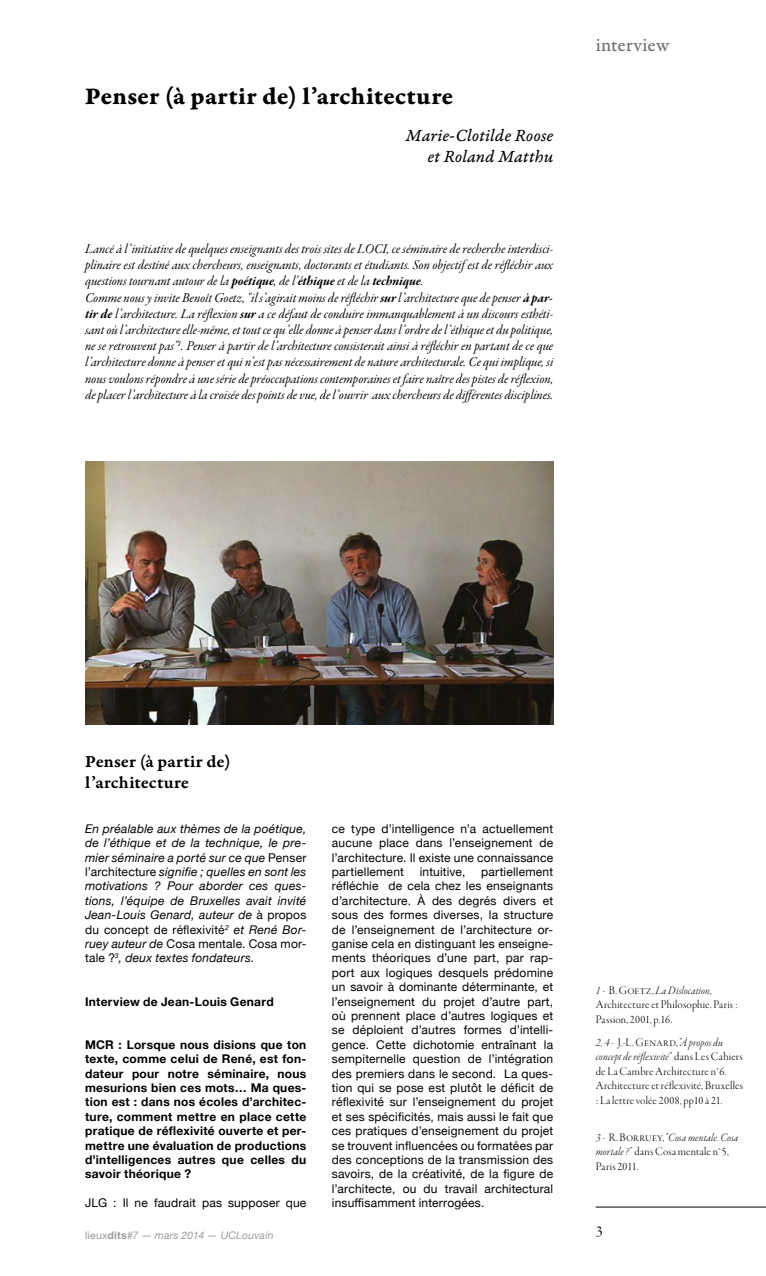
<style>
.page{position:relative;width:766px;height:1276px;background:#fff}
.page>*{position:absolute;margin:0;border:0;box-sizing:border-box;transform-origin:0 0}
.t1{font:25.5px "Garamond Premr Pro Bd Capt";letter-spacing:.005em;color:#000}
.t2{font:19.5px "Garamond Premr Pro Capt";letter-spacing:.005em;color:#706f6f}
.t3{font:18px/21.6px "Garamond Premr Pro It Capt";letter-spacing:.005em;color:#000;text-align:right}
.t4{font:18px/21.6px "Garamond Premr Pro Smbd Capt";letter-spacing:.005em;color:#000}
.t5{font:15px "Garamond Premr Pro Subh";color:#000}
.t6{font:13.5px/16.2px "Garamond Premr Pro It Subh";color:#000}
.t7{font:12px/14.4px "Helvetica Neue";letter-spacing:.015em;color:#000;text-align:justify}
.t8{font:italic 12px/14.4px "Helvetica Neue";letter-spacing:.015em;color:#000;text-align:justify}
.t9{font:700 12px/14.4px "Helvetica Neue";letter-spacing:.025em;color:#000;text-align:justify}
.t10{font:12px/14.4px "Garamond Premr Pro Lt Disp";letter-spacing:.015em;color:#000}
.t11{font:12px/14.4px "Garamond Premr Pro Lt It Disp";letter-spacing:.01em;color:#000}
.t12{font:italic 10.5px "Helvetica Neue";letter-spacing:.02em;color:#9b9a9a}
.s1{font-family:"Garamond Premr Pro Bd It Subh"}
.s2{font-style:normal}
.s3{font-weight:700;font-style:normal}
.s4{font-family:"Garamond Premr Pro Lt Disp"}
.s5{font-family:"Garamond Premr Pro Lt It Disp"}
</style>
<div class="page">
<img style="left:85px;top:461px;width:468px;height:263px">
<hr style="left:595px;top:1206px;width:170px;height:1px;background:#000">
<h1 class="t1" style="left:85px;top:81px;width:369px">Penser (à partir de) l’architecture</h1>
<h3 class="t3" style="left:406px;top:125px;width:149px">Marie-Clotilde Roose et Roland Matthu</h3>
<p class="t6" style="left:85px;top:241px;width:469px">Lancé à l’initiative de quelques enseignants des trois sites de LOCI, ce séminaire de recherche interdisci&shy;plinaire est destiné aux chercheurs, enseignants, doctorants et étudiants. Son objectif est de réfléchir aux questions tournant autour de la <span class="s1">poétique</span>, de l’<span class="s1">éthique</span> et de la <span class="s1">technique</span>.<br>Comme nous y invite Benoît Goetz, "il s’agirait moins de réfléchir <span class="s1">sur</span> l’architecture que de penser <span class="s1">à par&shy;tir de</span> l’architecture. La réflexion <span class="s1">sur</span> a ce défaut de conduire immanquablement à un discours esthéti&shy;sant où l’architecture elle-même, et tout ce qu’elle donne à penser dans l’ordre de l’éthique et du politique, ne se retrouvent pas"<sup>1</sup>. Penser à partir de l’architecture consisterait ainsi à réfléchir en partant de ce que l’architecture donne à penser et qui n’est pas nécessairement de nature architecturale. Ce qui implique, si nous voulons répondre à une série de préoccupations contemporaines et faire naître des pistes de réflexion, de placer l’architecture à la croisée des points de vue, de l’ouvrir aux chercheurs de différentes disciplines.</p>
<h2 class="t2" style="left:595px;top:34px;width:75px">interview</h2>
<h3 class="t4" style="left:85px;top:750px;width:147px">Penser (à partir de) l’architecture</h3>
<p class="t8" style="left:85px;top:822px;width:223px">En préalable aux thèmes de la poétique, de l’éthique et de la technique, le pre&shy;mier séminaire a porté sur ce que <span class="s2">Penser l’architecture</span> signifie ; quelles en sont les motivations ? Pour aborder ces ques&shy;tions, l’équipe de Bruxelles avait invité Jean-Louis Genard, auteur de <span class="s2">à propos du concept de réflexivité</span><sup>2</sup> et René Bor&shy;ruey auteur de <span class="s2">Cosa mentale. Cosa mor&shy;tale ?</span><sup>3</sup>, deux textes fondateurs.</p>
<p class="t9" style="left:85px;top:994px;width:190px">Interview de Jean-Louis Genard</p>
<p class="t9" style="left:85px;top:1037px;width:223px">MCR : Lorsque nous disions que ton texte, comme celui de René, est fon&shy;dateur pour notre séminaire, nous mesurions bien ces mots… Ma ques&shy;tion est : dans nos écoles d’architec&shy;ture, comment mettre en place cette pratique de réflexivité ouverte et per&shy;mettre une évaluation de productions d’intelligences autres que celles du savoir théorique ?</p>
<p class="t7" style="left:85px;top:1196px;width:223px">JLG : Il ne faudrait pas supposer que</p>
<p class="t12" style="left:85px;top:1227px;width:190px"><span class="s2">lieux</span><span class="s3">dits</span>#7 — mars 2014 — UCLouvain</p>
<p class="t7" style="left:332px;top:822px;width:223px">ce type d’intelligence n’a actuellement aucune place dans l’enseignement de l’architecture. Il existe une connaissance partiellement</p>
<p class="t7" style="left:332px;top:865px;width:223px;text-indent:149px">partiellement réfléchie de cela chez les enseignants d’architecture. À des degrés divers et sous des formes diverses, la structure de l’enseignement de l’architecture or&shy;ganise cela en distinguant les enseigne&shy;ments théoriques d’une part, par rap&shy;port aux logiques desquels prédomine un savoir à dominante déterminante, et l’enseignement du projet d’autre part, où prennent place d’autres logiques et se déploient d’autres formes d’intelli&shy;gence. Cette dichotomie entraînant la sempiternelle question de l’intégration des premiers dans le second. La ques&shy;tion qui se pose est plutôt le déficit de réflexivité sur l’enseignement du projet et ses spécificités, mais aussi le fait que ces pratiques d’enseignement du projet se trouvent influencées ou formatées par des conceptions de la transmission des savoirs, de la créativité, de la figure de l’architecte, ou du travail architectural insuffisamment interrogées.</p>
<p class="t7" style="left:419px;top:865px;width:47px">intuitive,</p>
<p class="t11" style="left:595px;top:984px;width:117px">1 - <span class="s4">B. Goetz,</span> La Dislocation<span class="s4">,</span></p>
<p class="t10" style="left:595px;top:998px;width:143px">Architecture et Philosophie. Paris :<br>Passion, 2001, p.16.</p>
<p class="t11" style="left:595px;top:1036px;width:148px">2, 4 - <span class="s4">J.-L. Genard, "</span>À propos du concept de réflexivité<span class="s4">" dans Les Cahiers</span></p>
<p class="t10" style="left:595px;top:1064px;width:149px">de La Cambre Architecture n°6.<br>Architecture et réflexivité, Bruxelles : La lettre volée 2008, pp10 à 21.</p>
<p class="t11" style="left:595px;top:1131px;width:144px">3 - <span class="s4">R. Borruey, "</span>Cosa mentale. Cosa</p>
<p class="t10" style="left:595px;top:1145px;width:134px"><span class="s5">mortale ?</span>" dans Cosa mentale n°5,<br>Paris 2011.</p>
<p class="t5" style="left:595px;top:1223px;width:8px">3</p>
</div>
